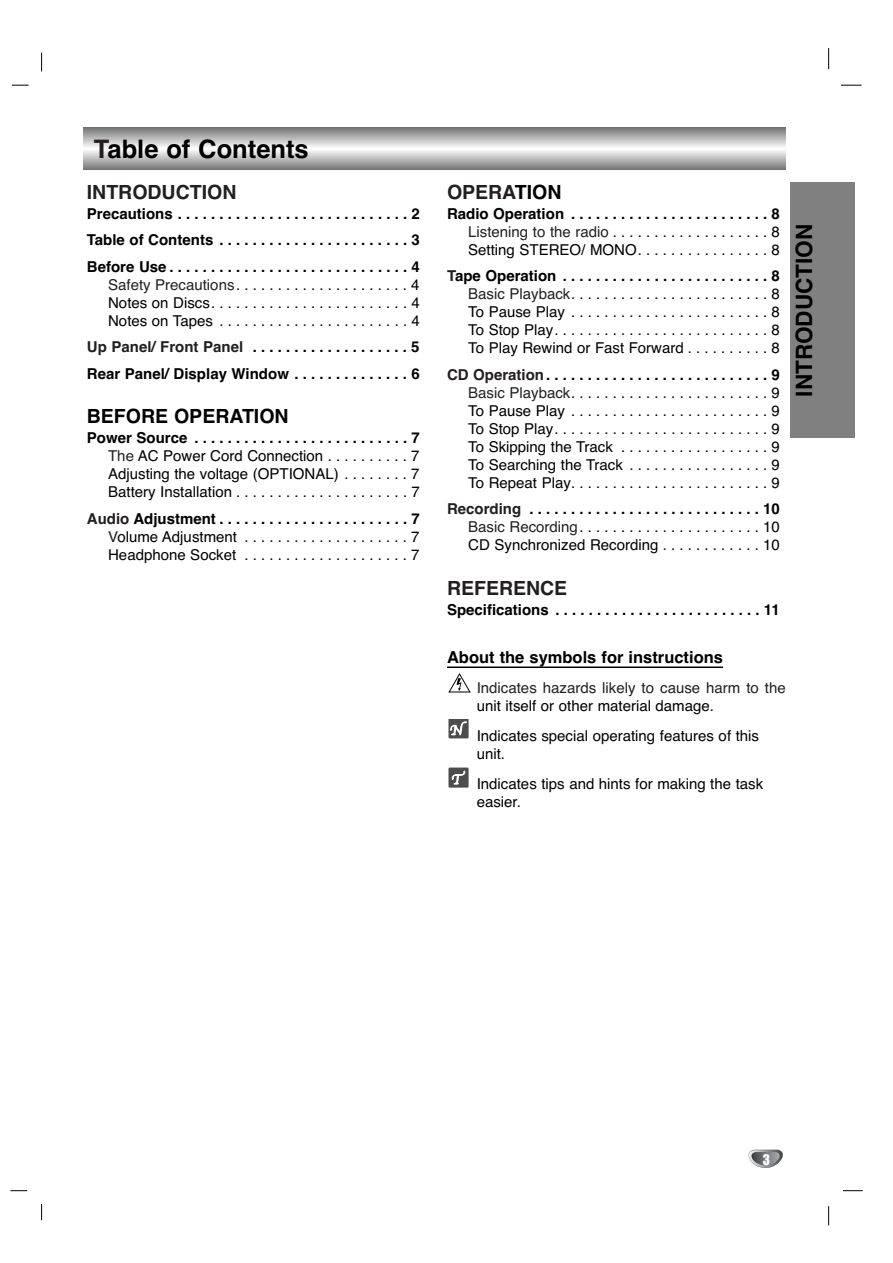
<style>
.page{position:relative;width:893px;height:1263px;background:#fff}
.page>*{position:absolute;margin:0;border:0;box-sizing:border-box;transform-origin:0 0}
.t1{font:700 25.5px "Helvetica";color:#000}
.t2{font:700 22.5px "Helvetica";color:#000}
.t3{font:700 19.5px "Helvetica";color:#231f20}
.t4{font:700 19.5px "Helvetica";color:#000}
.t5{font:700 16.5px "Helvetica";color:#000}
.t6{font:15px/18px "Helvetica";color:#000;text-align:justify}
.t7{font:700 15px/26.5px "Helvetica";color:#000;text-align:justify}
.t8{font:15px "Helvetica";color:#231f20}
.t9{font:13.5px "Impact";color:#fff}
.s1{color:#231f20}
.s2{font-weight:700}
.s3{font-weight:700;color:#231f20}
.s4{color:#000}
</style>
<div class="page">
<svg style="left:41px;top:53px;width:1px;height:18px"></svg>
<svg style="left:12px;top:85px;width:17px;height:1px"></svg>
<svg style="left:828px;top:48px;width:1px;height:21px"></svg>
<svg style="left:841px;top:85px;width:20px;height:1px"></svg>
<svg style="left:843px;top:1190px;width:19px;height:1px"></svg>
<svg style="left:828px;top:1206px;width:1px;height:19px"></svg>
<svg style="left:41px;top:1204px;width:1px;height:16px"></svg>
<svg style="left:10px;top:1190px;width:17px;height:1px"></svg>
<div style="left:84px;top:127px;width:701px;height:43px;background:#707070"></div>
<div style="left:84px;top:128px;width:701px;height:41px;background:#777"></div>
<div style="left:84px;top:129px;width:701px;height:39px;background:#7e7e7e"></div>
<div style="left:84px;top:130px;width:701px;height:37px;background:#858585"></div>
<div style="left:84px;top:131px;width:701px;height:35px;background:#8c8c8c"></div>
<div style="left:84px;top:132px;width:701px;height:33px;background:#929292"></div>
<div style="left:84px;top:133px;width:701px;height:31px;background:#999"></div>
<div style="left:84px;top:134px;width:701px;height:29px;background:#a0a0a0"></div>
<div style="left:84px;top:135px;width:701px;height:27px;background:#a7a7a7"></div>
<div style="left:84px;top:136px;width:701px;height:25px;background:#aeaeae"></div>
<div style="left:84px;top:137px;width:701px;height:23px;background:#b4b4b4"></div>
<div style="left:84px;top:138px;width:701px;height:21px;background:#bababa"></div>
<div style="left:84px;top:139px;width:701px;height:19px;background:#c1c1c1"></div>
<div style="left:84px;top:140px;width:701px;height:17px;background:#c8c8c8"></div>
<div style="left:84px;top:141px;width:701px;height:15px;background:#cfcfcf"></div>
<div style="left:84px;top:142px;width:701px;height:13px;background:#d6d6d6"></div>
<div style="left:84px;top:143px;width:701px;height:11px;background:#dcdcdc"></div>
<div style="left:84px;top:144px;width:701px;height:9px;background:#e3e3e3"></div>
<div style="left:84px;top:145px;width:701px;height:7px;background:#eaeaea"></div>
<div style="left:84px;top:146px;width:701px;height:5px;background:#f1f1f1"></div>
<hr style="left:84px;top:147px;width:701px;height:3px;background:#f8f8f8">
<hr style="left:84px;top:148px;width:701px;height:1px;background:#fefefe">
<hr style="left:84px;top:149px;width:701px;height:1px;background:#fff">
<div style="left:790px;top:183px;width:65px;height:255px;background:#808080"></div>
<div style="left:746px;top:1148px;width:40px;height:24px;background:linear-gradient(to right,#fff,#fff)"></div>
<svg style="left:746px;top:1150px;width:38px;height:18px"></svg>
<hr style="left:447px;top:667px;width:276px;height:1px;background:#000">
<div style="left:448px;top:768px;width:22px;height:21px;background:#949494"></div>
<div style="left:448px;top:768px;width:20px;height:20px;background:#4d4d4d"></div>
<svg style="left:451px;top:770px;width:14px;height:15px"></svg>
<svg style="left:449px;top:720px;width:20px;height:19px"></svg>
<svg style="left:448px;top:720px;width:20px;height:18px"></svg>
<svg style="left:448px;top:674px;width:22px;height:18px"></svg>
<h1 class="t1" style="left:94px;top:140px;width:216px"><span class="s1">T</span>able of Contents</h1>
<h3 class="t3" style="left:87px;top:185px;width:151px">INTRODUCTION</h3>
<p class="t7" style="left:87px;top:202px;width:334px">Precautions . . . . . . . . . . . . . . . . . . . . . . . . . . . . 2<br>Table of Contents . . . . . . . . . . . . . . . . . . . . . . . 3<br>Before Use . . . . . . . . . . . . . . . . . . . . . . . . . . . . . 4</p>
<p class="t6" style="left:108px;top:277px;width:313px"><span class="s1">Safety Precautions</span>. . . . . . . . . . . . . . . . . . . . . 4<br>Notes on Discs. . . . . . . . . . . . . . . . . . . . . . . . 4<br>Notes on Tapes . . . . . . . . . . . . . . . . . . . . . . . 4</p>
<p class="t7" style="left:87px;top:335px;width:334px"><span class="s1">Up Panel/ Front Panel</span> . . . . . . . . . . . . . . . . . . . 5<br>Rear Panel/ Display Window . . . . . . . . . . . . . . 6</p>
<h3 class="t4" style="left:87px;top:409px;width:203px">BEFORE OPERATION</h3>
<p class="t6" style="left:108px;top:430px;width:313px;text-indent:-21px"><span class="s2">Power Source . . . . . . . . . . . . . . . . . . . . . . . . . . 7<br></span><span class="s1">The</span> AC Power Cord Connection . . . . . . . . . . 7<br>Adjusting the voltage (OPTIONAL) . . . . . . . . 7<br>Battery Installation . . . . . . . . . . . . . . . . . . . . . 7</p>
<p class="t6" style="left:108px;top:511px;width:313px;text-indent:-21px"><span class="s3">Audio</span> <span class="s2">Adjustment . . . . . . . . . . . . . . . . . . . . . . . 7<br></span><span class="s1">V</span>olume Adjustment . . . . . . . . . . . . . . . . . . . . 7<br>Headphone Socket . . . . . . . . . . . . . . . . . . . . 7</p>
<h3 class="t3" style="left:447px;top:185px;width:116px">OPERA<span class="s4">TION</span></h3>
<p class="t6" style="left:468px;top:206px;width:313px;text-indent:-21px"><span class="s2">Radio Operation . . . . . . . . . . . . . . . . . . . . . . . . 8<br></span><span class="s1">Listening to the radio</span> . . . . . . . . . . . . . . . . . . . 8<br>Setting STEREO/ MONO. . . . . . . . . . . . . . . . 8</p>
<p class="t6" style="left:468px;top:269px;width:313px;text-indent:-21px"><span class="s3">T</span><span class="s2">ape Operation . . . . . . . . . . . . . . . . . . . . . . . . . 8<br></span><span class="s1">Basic Playback</span>. . . . . . . . . . . . . . . . . . . . . . . . 8<br>To Pause Play . . . . . . . . . . . . . . . . . . . . . . . . 8<br>To Stop Play. . . . . . . . . . . . . . . . . . . . . . . . . . 8<br>To Play Rewind or Fast Forward . . . . . . . . . . 8</p>
<p class="t6" style="left:468px;top:367px;width:313px;text-indent:-21px"><span class="s3">CD Operation</span><span class="s2">. . . . . . . . . . . . . . . . . . . . . . . . . . . 9<br></span><span class="s1">Basic Playback</span>. . . . . . . . . . . . . . . . . . . . . . . . 9<br>To Pause Play . . . . . . . . . . . . . . . . . . . . . . . . 9<br>To Stop Play. . . . . . . . . . . . . . . . . . . . . . . . . . 9<br>To Skipping the Track . . . . . . . . . . . . . . . . . . 9<br>To Searching the Track . . . . . . . . . . . . . . . . . 9<br>To Repeat Play. . . . . . . . . . . . . . . . . . . . . . . . 9</p>
<p class="t6" style="left:468px;top:502px;width:313px;text-indent:-21px"><span class="s3">Recording</span> <span class="s2">. . . . . . . . . . . . . . . . . . . . . . . . . . . . 10<br></span><span class="s1">Basic Recording</span>. . . . . . . . . . . . . . . . . . . . . . 10<br>CD Synchronized Recording . . . . . . . . . . . . 10</p>
<h3 class="t3" style="left:447px;top:581px;width:122px">REFERENCE</h3>
<p class="t7" style="left:447px;top:598px;width:334px">Specifications . . . . . . . . . . . . . . . . . . . . . . . . . 11</p>
<p class="t5" style="left:447px;top:651px;width:277px">About the symbols for instructions</p>
<p class="t8" style="left:477px;top:682px;width:310px">Indicates hazards likely to cause harm to the</p>
<p class="t6" style="left:477px;top:692px;width:284px;line-height:29.8px">unit itself or other material damage.<br>Indicates special operating features of this</p>
<p class="t6" style="left:477px;top:740px;width:288px;line-height:29.8px">unit.<br>Indicates tips and hints for making the task</p>
<p class="t6" style="left:477px;top:794px;width:46px">easier.</p>
<h2 class="t2" style="left:795px;top:397px;width:174px;rotate:-90deg">INTRODUCTION</h2>
<p class="t9" style="left:762px;top:1155px;width:9px">3</p>
</div>
